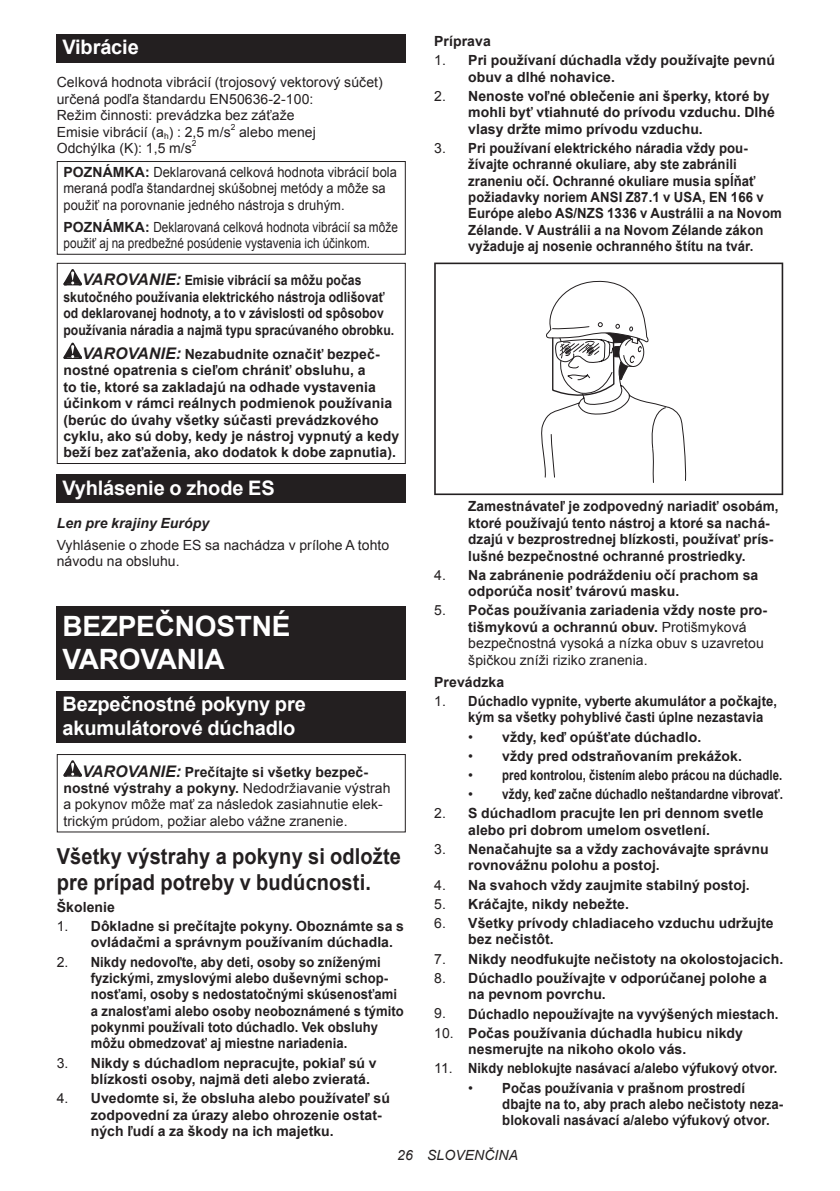
<style>
.page{position:relative;width:840px;height:1191px;background:#fff}
.page>*{position:absolute;margin:0;border:0;box-sizing:border-box;transform-origin:0 0}
.t1{font:700 28px/32.8px "Arial";letter-spacing:-.01em;color:#fff}
.t2{font:700 22px/25.8px "Arial";letter-spacing:.005em;color:#231f20;scale:.91 1}
.t3{font:700 20px/23.4px "Arial";letter-spacing:-.01em;color:#fff}
.t4{font:700 14px/16.4px "Arial";letter-spacing:.005em;color:#231f20}
.t5{font:14px/16.4px "Arial";letter-spacing:.005em;color:#231f20}
.t6{font:700 14px/16.4px "Arial";letter-spacing:.005em;color:#231f20;scale:.94 1}
.t7{font:700 14px/16.4px "Arial";letter-spacing:.005em;color:#231f20;scale:.93 1}
.t8{font:700 14px/16.4px "Arial";letter-spacing:.005em;color:#231f20;scale:.87 1}
.t9{font:14px/16.4px "Arial";letter-spacing:.005em;color:#231f20;scale:.92 1}
.t10{font:14px/16.4px "Arial";letter-spacing:.005em;color:#231f20;scale:.84 1}
.t11{font:700 14px "Arial";letter-spacing:.005em;color:#231f20;scale:.92 1}
.t12{font:700 14px "Arial";letter-spacing:.005em;color:#231f20;scale:.81 1}
.t13{font:700 14px "Arial";letter-spacing:.005em;color:#231f20;scale:.84 1}
.t14{font:700 14px "Arial";letter-spacing:.005em;color:#231f20;scale:.95 1}
.t15{font:italic 700 14px "Arial";letter-spacing:.005em;color:#231f20}
.t16{font:italic 14px "Arial";letter-spacing:.005em;color:#231f20}
.t17{font:8.4px "Arial";color:#231f20}
.s1{font-weight:700}
.s2{font-style:italic;font-size:16px}
.s3{font-weight:700;font-style:italic;font-size:16px}
.s4{font-weight:400}
</style>
<div class="page">
<div style="left:57px;top:34px;width:348px;height:29px;background:#231f20"></div>
<div style="left:57px;top:161px;width:348px;height:94px;border:1px solid #231f20"></div>
<svg style="left:63px;top:269px;width:19px;height:16px"></svg>
<svg style="left:63px;top:343px;width:19px;height:16px"></svg>
<div style="left:57px;top:263px;width:348px;height:201px;border:1px solid #231f20"></div>
<div style="left:57px;top:474px;width:348px;height:29px;background:#231f20"></div>
<div style="left:57px;top:606px;width:348px;height:74px;background:#231f20"></div>
<div style="left:57px;top:691px;width:348px;height:52px;background:#231f20"></div>
<svg style="left:63px;top:760px;width:19px;height:16px"></svg>
<div style="left:57px;top:754px;width:348px;height:78px;border:1px solid #231f20"></div>
<svg style="left:434px;top:262px;width:348px;height:233px"></svg>
<svg style="left:537px;top:278px;width:149px;height:205px"></svg>
<h3 class="t3" style="left:62px;top:36px;width:78px">Vibrácie</h3>
<p class="t5" style="left:57px;top:74px;width:327px">Celková hodnota vibrácií (trojosový vektorový súčet) určená podľa štandardu EN50636-2-100:<br>Režim činnosti: prevádzka bez záťaže<br>Emisie vibrácií (a<sub>h</sub>) : 2,5 m/s</p>
<p class="t17" style="left:231px;top:121px;width:6px">2</p>
<p class="t5" style="left:239px;top:124px;width:78px">alebo menej</p>
<p class="t5" style="left:57px;top:140px;width:136px">Odchýlka (K): 1,5 m/s</p>
<p class="t17" style="left:192px;top:137px;width:6px">2</p>
<p class="t9" style="left:63px;top:164px;width:364px"><span class="s1">POZNÁMKA:</span> Deklarovaná celková hodnota vibrácií bola meraná podľa štandardnej skúšobnej metódy a môže sa použiť na porovnanie jedného nástroja s druhým.</p>
<p class="t10" style="left:63px;top:219px;width:399px"><span class="s1">POZNÁMKA:</span> Deklarovaná celková hodnota vibrácií sa môže použiť aj na predbežné posúdenie vystavenia ich účinkom.</p>
<p class="t8" style="left:63px;top:273px;width:381px;text-indent:19px"><span class="s2">VAROVANIE:</span> Emisie vibrácií sa môžu počas skutočného používania elektrického nástroja odlišovať od deklarovanej hodnoty, a to v závislosti od spôsobov používania náradia a najmä typu spracúvaného obrobku.</p>
<p class="t4" style="left:63px;top:346px;width:337px;text-indent:19px"><span class="s2">VAROVANIE:</span> Nezabudnite označiť bezpeč&shy;nostné opatrenia s cieľom chrániť obsluhu, a<br>to tie, ktoré sa zakladajú na odhade vystavenia účinkom v rámci reálnych podmienok používania (berúc do úvahy všetky súčasti prevádzkového cyklu, ako sú doby, kedy je nástroj vypnutý a kedy beží bez zaťaženia, ako dodatok k dobe zapnutia).</p>
<h3 class="t3" style="left:62px;top:476px;width:214px">Vyhlásenie o zhode ES</h3>
<p class="t15" style="left:57px;top:513px;width:154px">Len pre krajiny Európy</p>
<p class="t5" style="left:57px;top:537px;width:334px">Vyhlásenie o zhode ES sa nachádza v prílohe A tohto návodu na obsluhu.</p>
<h1 class="t1" style="left:62px;top:610px;width:229px">BEZPEČNOSTNÉ<br>VAROVANIA</h1>
<h3 class="t3" style="left:62px;top:693px;width:245px">Bezpečnostné pokyny pre akumulátorové dúchadlo</h3>
<p class="t5" style="left:63px;top:763px;width:328px;text-indent:19px"><span class="s3">VAROVANIE:</span> <span class="s1">Prečítajte si všetky bezpeč&shy;nostné výstrahy a pokyny.</span> Nedodržiavanie výstrah a pokynov môže mať za následok zasiahnutie elek&shy;trickým prúdom, požiar alebo vážne zranenie.</p>
<h2 class="t2" style="left:57px;top:844px;width:379px">Všetky výstrahy a pokyny si odložte pre prípad potreby v budúcnosti.</h2>
<p class="t4" style="left:57px;top:899px;width:60px">Školenie</p>
<p class="t4" style="left:91px;top:918px;width:314px;text-indent:-34px"><span class="s4">1.</span> Dôkladne si prečítajte pokyny. Oboznámte sa s ovládačmi a správnym používaním dúchadla.</p>
<p class="t7" style="left:91px;top:953px;width:338px;text-indent:-34px"><span class="s4">2.</span> Nikdy nedovoľte, aby deti, osoby so zníženými fyzickými, zmyslovými alebo duševnými schop&shy;nosťami, osoby s nedostatočnými skúsenosťami a znalosťami alebo osoby neoboznámené s týmito pokynmi používali toto dúchadlo. Vek obsluhy môžu obmedzovať aj miestne nariadenia.</p>
<p class="t4" style="left:91px;top:1055px;width:287px;text-indent:-34px"><span class="s4">3.</span> Nikdy s dúchadlom nepracujte, pokiaľ sú v blízkosti osoby, najmä deti alebo zvieratá.</p>
<p class="t4" style="left:91px;top:1090px;width:300px;text-indent:-34px"><span class="s4">4.</span> Uvedomte si, že obsluha alebo používateľ sú zodpovední za úrazy alebo ohrozenie ostat&shy;ných ľudí a za škody na ich majetku.</p>
<p class="t4" style="left:434px;top:33px;width:58px">Príprava</p>
<p class="t4" style="left:468px;top:53px;width:308px;text-indent:-34px"><span class="s4">1.</span> Pri používaní dúchadla vždy používajte pevnú obuv a dlhé nohavice.</p>
<p class="t4" style="left:468px;top:88px;width:308px;text-indent:-34px"><span class="s4">2.</span> Nenoste voľné oblečenie ani šperky, ktoré by mohli byť vtiahnuté do prívodu vzduchu. Dlhé vlasy držte mimo prívodu vzduchu.</p>
<p class="t6" style="left:468px;top:140px;width:335px;text-indent:-34px"><span class="s4">3.</span> Pri používaní elektrického náradia vždy pou&shy;žívajte ochranné okuliare, aby ste zabránili zraneniu očí. Ochranné okuliare musia spĺňať požiadavky noriem ANSI Z87.1 v USA, EN 166 v Európe alebo AS/NZS 1336 v Austrálii a na Novom Zélande. V Austrálii a na Novom Zélande zákon vyžaduje aj nosenie ochranného štítu na tvár.</p>
<p class="t4" style="left:468px;top:499px;width:312px">Zamestnávateľ je zodpovedný nariadiť osobám, ktoré používajú tento nástroj a ktoré sa nachá&shy;dzajú v bezprostrednej blízkosti, používať prís&shy;lušné bezpečnostné ochranné prostriedky.</p>
<p class="t4" style="left:468px;top:567px;width:291px;text-indent:-34px"><span class="s4">4.</span> Na zabránenie podráždeniu očí prachom sa odporúča nosiť tvárovú masku.</p>
<p class="t5" style="left:468px;top:602px;width:300px;text-indent:-34px">5. <span class="s1">Počas používania zariadenia vždy noste pro&shy;tišmykovú a ochrannú obuv.</span> Protišmyková bezpečnostná vysoká a nízka obuv s uzavretou špičkou zníži riziko zranenia.</p>
<p class="t4" style="left:434px;top:674px;width:71px">Prevádzka</p>
<p class="t7" style="left:468px;top:693px;width:333px;text-indent:-34px"><span class="s4">1.</span> Dúchadlo vypnite, vyberte akumulátor a počkajte, kým sa všetky pohyblivé časti úplne nezastavia</p>
<p class="t4" style="left:468px;top:729px;width:234px"><span class="s4">•</span> vždy, keď opúšťate dúchadlo.</p>
<p class="t4" style="left:468px;top:748px;width:275px"><span class="s4">•</span> vždy pred odstraňovaním prekážok.</p>
<p class="t12" style="left:468px;top:765px;width:389px"><span class="s4">•</span> pred kontrolou, čistením alebo prácou na dúchadle.</p>
<p class="t13" style="left:468px;top:785px;width:376px"><span class="s4">•</span> vždy, keď začne dúchadlo neštandardne vibrovať.</p>
<p class="t4" style="left:468px;top:805px;width:296px;text-indent:-34px"><span class="s4">2.</span> S dúchadlom pracujte len pri dennom svetle alebo pri dobrom umelom osvetlení.</p>
<p class="t4" style="left:468px;top:841px;width:302px;text-indent:-34px"><span class="s4">3.</span> Nenačahujte sa a vždy zachovávajte správnu rovnovážnu polohu a postoj.</p>
<p class="t4" style="left:434px;top:877px;width:317px"><span class="s4">4.</span> Na svahoch vždy zaujmite stabilný postoj.</p>
<p class="t4" style="left:434px;top:896px;width:196px"><span class="s4">5.</span> Kráčajte, nikdy nebežte.</p>
<p class="t4" style="left:468px;top:915px;width:307px;text-indent:-34px"><span class="s4">6.</span> Všetky prívody chladiaceho vzduchu udržujte bez nečistôt.</p>
<p class="t4" style="left:434px;top:951px;width:350px"><span class="s4">7.</span> Nikdy neodfukujte nečistoty na okolostojacich.</p>
<p class="t4" style="left:468px;top:970px;width:300px;text-indent:-34px"><span class="s4">8.</span> Dúchadlo používajte v odporúčanej polohe a na pevnom povrchu.</p>
<p class="t14" style="left:434px;top:1004px;width:364px"><span class="s4">9.</span> Dúchadlo nepoužívajte na vyvýšených miestach.</p>
<p class="t4" style="left:468px;top:1025px;width:276px;text-indent:-34px"><span class="s4">10.</span> Počas používania dúchadla hubicu nikdy nesmerujte na nikoho okolo vás.</p>
<p class="t11" style="left:434px;top:1059px;width:374px"><span class="s4">11.</span> Nikdy neblokujte nasávací a/alebo výfukový otvor.</p>
<p class="t6" style="left:502px;top:1079px;width:300px;text-indent:-34px"><span class="s4">•</span> Počas používania v prašnom prostredí dbajte na to, aby prach alebo nečistoty neza&shy;blokovali nasávací a/alebo výfukový otvor.</p>
<p class="t16" style="left:397px;top:1146px;width:122px">26 SLOVENČINA</p>
</div>
